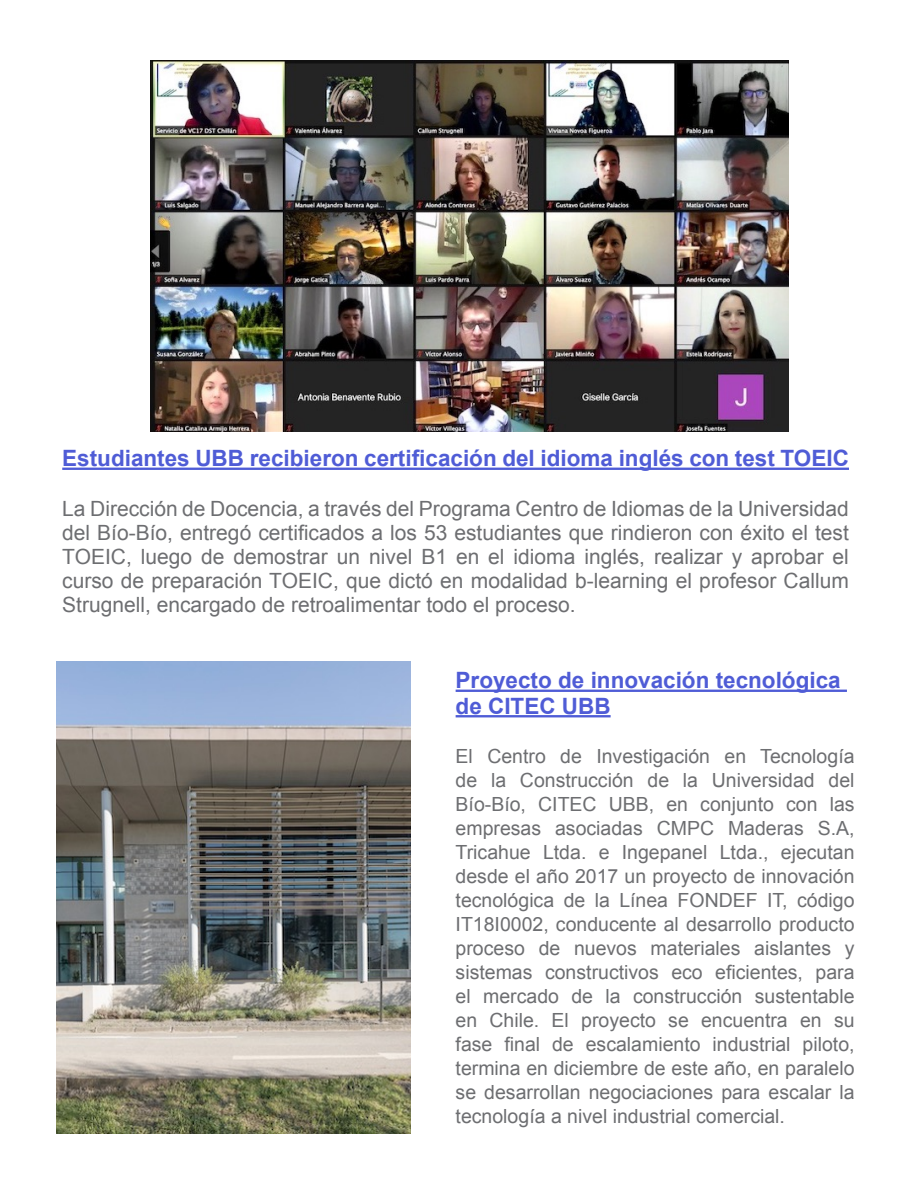
<style>
.page{position:relative;width:918px;height:1188px;background:#fff}
.page>*{position:absolute;margin:0;border:0;box-sizing:border-box;transform-origin:0 0}
.t1{font:700 22.5px/25.5px "Arial";color:#4f5cd6}
.t2{font:21px/24px "Arial";color:#6d6e71;text-align:justify}
.t3{font:19.5px/24px "Arial";color:#6d6e71;text-align:justify}
</style>
<div class="page">
<hr style="left:62px;top:468px;width:787px;height:2px;background:#4f5cd6">
<hr style="left:456px;top:690px;width:391px;height:2px;background:#4f5cd6">
<hr style="left:456px;top:715px;width:155px;height:2px;background:#4f5cd6">
<img style="left:150px;top:61px;width:638px;height:371px">
<img style="left:56px;top:662px;width:355px;height:472px">
<p class="t1" style="left:62px;top:446px;width:788px">Estudiantes UBB recibieron certificación del idioma inglés con test TOEIC</p>
<p class="t2" style="left:62px;top:497px;width:788px">La Dirección de Docencia, a través del Programa Centro de Idiomas de la Universidad del Bío-Bío, entregó certificados a los 53 estudiantes que rindieron con éxito el test TOEIC, luego de demostrar un nivel B1 en el idioma inglés, realizar y aprobar el curso de preparación TOEIC, que dictó en modalidad b-learning el profesor Callum Strugnell, encargado de retroalimentar todo el proceso.</p>
<p class="t1" style="left:456px;top:668px;width:387px">Proyecto de innovación tecnológica de CITEC UBB</p>
<p class="t3" style="left:456px;top:745px;width:401px">El Centro de Investigación en Tecnología de la Construcción de la Universidad del Bío-Bío, CITEC UBB, en conjunto con las empresas asociadas CMPC Maderas S.A, Tricahue Ltda. e Ingepanel Ltda., ejecutan desde el año 2017 un proyecto de innovación tecnológica de la Línea FONDEF IT, código IT18I0002, conducente al desarrollo producto proceso de nuevos materiales aislantes y sistemas constructivos eco eficientes, para el mercado de la construcción sustentable en Chile. El proyecto se encuentra en su fase final de escalamiento industrial piloto, termina en diciembre de este año, en paralelo se desarrollan negociaciones para escalar la tecnología a nivel industrial comercial.</p>
</div>
